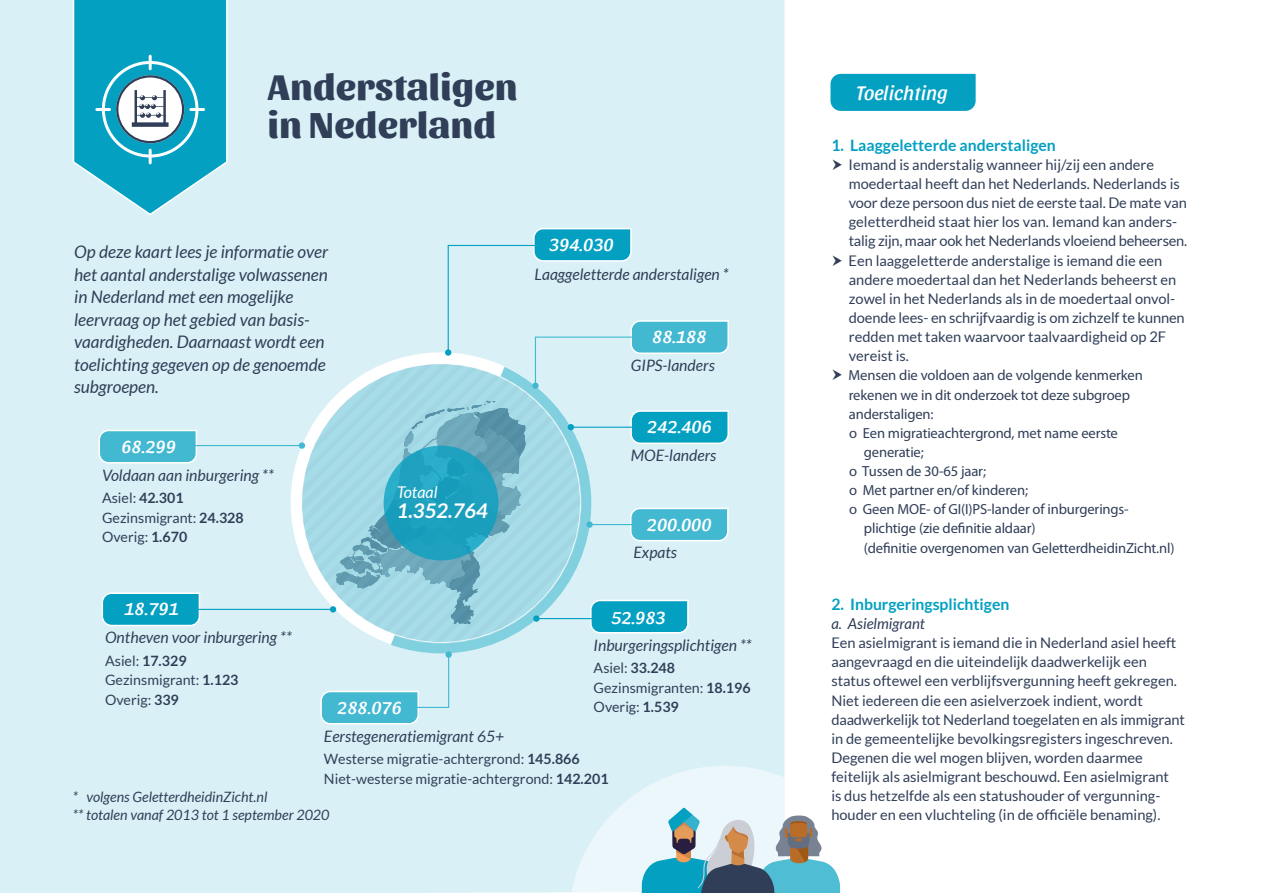
<style>
.page{position:relative;width:1263px;height:893px;background:#fff}
.page>*{position:absolute;margin:0;border:0;box-sizing:border-box;transform-origin:0 0}
.t1{font:800 37.5px/37.5px "Sansita";letter-spacing:.01em;color:#303e58}
.t2{font:italic 20.25px "Sansita";letter-spacing:.01em;color:#fff}
.t3{font:italic 700 20.25px "Lato";color:#fff}
.t4{font:italic 18px "Sansita";letter-spacing:.01em;color:#fff}
.t5{font:italic 17.25px/22.5px "Lato";color:#303e58}
.t6{font:italic 16.2px "Lato";color:#fff}
.t7{font:italic 15.75px "Lato";color:#303e58}
.t8{font:700 15.75px "Lato";color:#03a0c2}
.t9{font:italic 15px "Lato";color:#303e58}
.t10{font:14.7px/19.2px "Lato";color:#303e58}
.t11{font:14.7px "Myriad Pro";letter-spacing:-.01em;color:#303e58}
.t12{font:14.25px/19.5px "Lato";color:#303e58}
.t13{font:italic 14.25px/18px "Lato";color:#303e58}
.s1{font-weight:700}
</style>
<div class="page">
<div style="left:0;top:0;width:784px;height:893px;background:#d9f1f6"></div>
<div style="left:291px;top:352px;width:300px;height:301px;background:#fff;border-radius:50%"></div>
<svg style="left:830px;top:73px;width:146px;height:38px;background:#0da4c4"></svg>
<svg style="left:630px;top:410px;width:99px;height:34px;background:#25acca"></svg>
<svg style="left:630px;top:508px;width:99px;height:33px;background:#56bfd5"></svg>
<svg style="left:99px;top:430px;width:98px;height:33px;background:#55bfd5"></svg>
<svg style="left:102px;top:592px;width:98px;height:34px;background:#23acc9"></svg>
<svg style="left:591px;top:600px;width:98px;height:33px;background:#1ca9c8"></svg>
<svg style="left:72px;top:0;width:157px;height:216px;background:#42b4ce"></svg>
<svg style="left:569px;top:766px;width:272px;height:127px;background:#c0d8dd"></svg>
<svg style="left:391px;top:387px;width:200px;height:266px;background:#b8e4ed"></svg>
<div style="left:301px;top:363px;width:280px;height:280px;background:#a6dce8;border-radius:50%"></div>
<div style="left:445px;top:349px;width:6px;height:7px;background:#03a0c2;border-radius:50%"></div>
<hr style="left:187px;top:445px;width:115px;height:1px;background:#42b8d1">
<div style="left:299px;top:442px;width:6px;height:7px;background:#42b8d1;border-radius:50%"></div>
<hr style="left:191px;top:609px;width:142px;height:1px;background:#03a0c2">
<svg style="left:330px;top:399px;width:197px;height:226px"></svg>
<svg style="left:320px;top:653px;width:130px;height:71px;background:#a8deea"></svg>
<div style="left:445px;top:651px;width:7px;height:7px;background:#42b8d1;border-radius:50%"></div>
<hr style="left:536px;top:618px;width:59px;height:1px;background:#03a0c2">
<div style="left:533px;top:615px;width:6px;height:7px;background:#03a0c2;border-radius:50%"></div>
<hr style="left:589px;top:524px;width:45px;height:1px;background:#42b8d1">
<div style="left:586px;top:521px;width:7px;height:7px;background:#42b8d1;border-radius:50%"></div>
<hr style="left:571px;top:427px;width:62px;height:1px;background:#03a0c2">
<svg style="left:568px;top:424px;width:6px;height:6px"></svg>
<svg style="left:447px;top:228px;width:282px;height:159px;background:#bfe7ef"></svg>
<div style="left:532px;top:383px;width:7px;height:6px;background:#42b8d1;border-radius:50%"></div>
<h1 class="t1" style="left:268px;top:69px;width:251px">Anderstaligen in Nederland</h1>
<p class="t5" style="left:74px;top:241px;width:255px">Op deze kaart lees je informatie over het aantal anderstalige volwassenen in Nederland met een mogelijke leervraag op het gebied van basis&shy;vaardigheden. Daarnaast wordt een toelichting gegeven op de genoemde subgroepen.</p>
<p class="t4" style="left:122px;top:436px;width:56px">68.299</p>
<p class="t7" style="left:102px;top:466px;width:173px">Voldaan aan inburgering **</p>
<p class="t12" style="left:102px;top:488px;width:143px">Asiel: <span class="s1">42.301<br></span>Gezinsmigrant: <span class="s1">24.328<br></span>Overig: <span class="s1">1.670</span></p>
<p class="t6" style="left:397px;top:483px;width:42px">Totaal</p>
<h2 class="t3" style="left:397px;top:499px;width:93px">1.352.764</h2>
<p class="t4" style="left:125px;top:599px;width:56px">18.791</p>
<p class="t7" style="left:105px;top:629px;width:188px">Ontheven voor inburgering **</p>
<p class="t12" style="left:105px;top:651px;width:135px">Asiel: <span class="s1">17.329<br></span>Gezinsmigrant: <span class="s1">1.123<br></span>Overig: <span class="s1">339</span></p>
<p class="t4" style="left:338px;top:697px;width:66px">288.076</p>
<p class="t4" style="left:549px;top:235px;width:66px">394.030</p>
<p class="t7" style="left:535px;top:265px;width:196px">Laaggeletterde anderstaligen *</p>
<p class="t4" style="left:652px;top:326px;width:56px">88.188</p>
<p class="t7" style="left:631px;top:357px;width:85px">GIPS-landers</p>
<p class="t4" style="left:648px;top:416px;width:66px">242.406</p>
<p class="t7" style="left:631px;top:447px;width:87px">MOE-landers</p>
<p class="t4" style="left:647px;top:514px;width:66px">200.000</p>
<p class="t7" style="left:634px;top:544px;width:45px">Expats</p>
<p class="t4" style="left:612px;top:607px;width:56px">52.983</p>
<p class="t7" style="left:594px;top:636px;width:160px">Inburgeringsplichtigen **</p>
<p class="t12" style="left:594px;top:658px;width:159px">Asiel: <span class="s1">33.248<br></span>Gezinsmigranten: <span class="s1">18.196<br></span>Overig: <span class="s1">1.539</span></p>
<p class="t7" style="left:324px;top:727px;width:182px">Eerstegeneratiemigrant 65+</p>
<p class="t12" style="left:324px;top:749px;width:286px">Westerse migratie-achtergrond: <span class="s1">145.866<br></span>Niet-westerse migratie-achtergrond: <span class="s1">142.201</span></p>
<p class="t13" style="left:73px;top:788px;width:258px">* volgens GeletterdheidinZicht.nl<br>** totalen vanaf 2013 tot 1 september 2020</p>
<h2 class="t2" style="left:857px;top:81px;width:92px">Toelichting</h2>
<p class="t8" style="left:831px;top:136px;width:226px">1. Laaggeletterde anderstaligen</p>
<p class="t10" style="left:849px;top:155px;width:340px">Iemand is anderstalig wanneer hij/zij een andere moedertaal heeft dan het Nederlands. Nederlands is voor deze persoon dus niet de eerste taal. De mate van geletterdheid staat hier los van. Iemand kan anders&shy;talig zijn, maar ook het Nederlands vloeiend beheersen.<br>Een laaggeletterde anderstalige is iemand die een andere moedertaal dan het Nederlands beheerst en zowel in het Nederlands als in de moedertaal onvol&shy;doende lees- en schrijfvaardig is om zichzelf te kunnen redden met taken waarvoor taalvaardigheid op 2F vereist is.</p>
<p class="t11" style="left:849px;top:367px;width:296px">Mensen die voldoen aan de volgende kenmerken</p>
<p class="t11" style="left:849px;top:387px;width:283px">rekenen we in dit onderzoek tot deze subgroep</p>
<p class="t11" style="left:849px;top:406px;width:86px">anderstaligen:</p>
<p class="t11" style="left:849px;top:425px;width:270px">o Een migratieachtergrond, met name eerste</p>
<p class="t11" style="left:864px;top:444px;width:61px">generatie;</p>
<p class="t11" style="left:849px;top:463px;width:138px">o Tussen de 30-65 jaar;</p>
<p class="t11" style="left:849px;top:482px;width:180px">o Met partner en/of kinderen;</p>
<p class="t11" style="left:849px;top:501px;width:281px">o Geen MOE- of GI(I)PS-lander of inburgerings-</p>
<p class="t11" style="left:864px;top:520px;width:173px">plichtige (zie definitie aldaar)</p>
<p class="t11" style="left:864px;top:540px;width:312px">(definitie overgenomen van GeletterdheidinZicht.nl)</p>
<p class="t8" style="left:831px;top:595px;width:179px">2. Inburgeringsplichtigen</p>
<p class="t9" style="left:831px;top:615px;width:95px">a. Asielmigrant</p>
<p class="t10" style="left:831px;top:633px;width:355px">Een asielmigrant is iemand die in Nederland asiel heeft aangevraagd en die uiteindelijk daadwerkelijk een status oftewel een verblijfsvergunning heeft gekregen.<br>Niet iedereen die een asielverzoek indient, wordt daadwerkelijk tot Nederland toegelaten en als immigrant in de gemeentelijke bevolkingsregisters ingeschreven.<br>Degenen die wel mogen blijven, worden daarmee feitelijk als asielmigrant beschouwd. Een asielmigrant<br>is dus hetzelfde als een statushouder of vergunning&shy;houder en een vluchteling (in de officiële benaming).</p>
</div>
